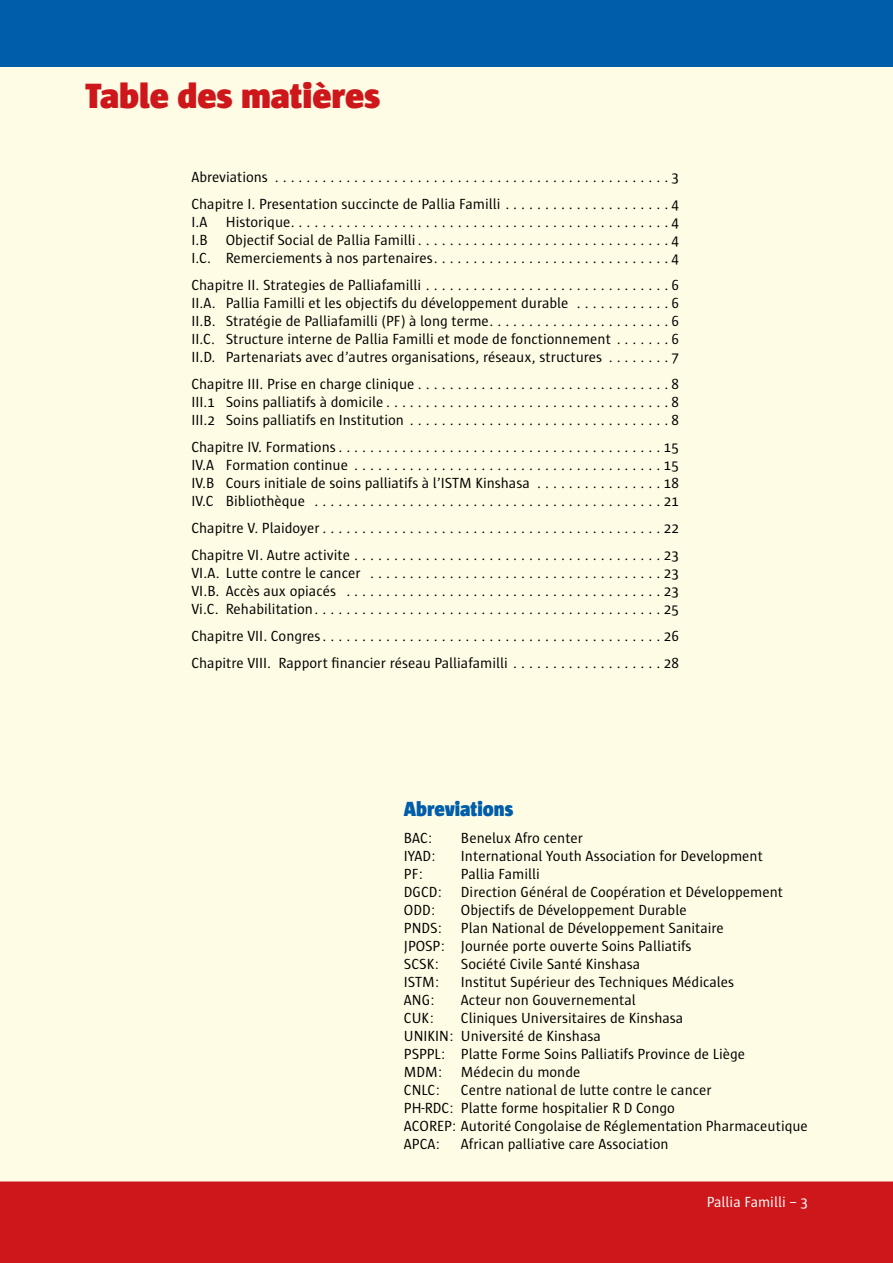
<style>
.page{position:relative;width:893px;height:1263px;background:#fff}
.page>*{position:absolute;margin:0;border:0;box-sizing:border-box;transform-origin:0 0}
.t1{font:900 36px "Sun";color:#cd171a}
.t2{font:900 21px "Sun";color:#005da9;scale:.93 1}
.t3{font:15px/18px "Sun";color:#000}
.t4{font:15px "Sun";color:#fff}
</style>
<div class="page">
<div style="left:0;top:27px;width:893px;height:1172px;background:#fffce5"></div>
<div style="left:0;top:0;width:893px;height:67px;background:#005da9"></div>
<div style="left:0;top:1182px;width:893px;height:81px;background:#cd171a"></div>
<h1 class="t1" style="left:85px;top:75px;width:297px">Table des matières</h1>
<p class="t3" style="left:191px;top:163px;width:489px;line-height:27px">Abreviations . . . . . . . . . . . . . . . . . . . . . . . . . . . . . . . . . . . . . . . . . . . . . . . . . 3<br>Chapitre I. Presentation succincte de Pallia Familli . . . . . . . . . . . . . . . . . . . . 4</p>
<p class="t3" style="left:191px;top:213px;width:489px;text-align:justify">I.A Historique . . . . . . . . . . . . . . . . . . . . . . . . . . . . . . . . . . . . . . . . . . . . . . . 4<br>I. B Objectif Social de Pallia Familli . . . . . . . . . . . . . . . . . . . . . . . . . . . . . . . 4<br>I.C. Remerciements à nos partenaires . . . . . . . . . . . . . . . . . . . . . . . . . . . . . 4</p>
<p class="t3" style="left:191px;top:276px;width:489px;text-align:justify">Chapitre II. Strategies de Palliafamilli . . . . . . . . . . . . . . . . . . . . . . . . . . . . . . 6<br>II.A. Pallia Familli et les objectifs du développement durable . . . . . . . . . . . 6<br>II. B. Stratégie de Palliafamilli (PF) à long terme . . . . . . . . . . . . . . . . . . . . . . 6<br>II.C. Structure interne de Pallia Familli et mode de fonctionnement . . . . . . 6<br>II. D. Partenariats avec d’autres organisations, réseaux, structures . . . . . . . 7</p>
<p class="t3" style="left:191px;top:375px;width:489px;text-align:justify">Chapitre III. Prise en charge clinique . . . . . . . . . . . . . . . . . . . . . . . . . . . . . . . 8<br>III. 1 Soins palliatifs à domicile . . . . . . . . . . . . . . . . . . . . . . . . . . . . . . . . . . . 8<br>III.2 Soins palliatifs en Institution . . . . . . . . . . . . . . . . . . . . . . . . . . . . . . . . 8</p>
<p class="t3" style="left:191px;top:438px;width:489px;text-align:justify">Chapitre iv. Formations . . . . . . . . . . . . . . . . . . . . . . . . . . . . . . . . . . . . . . . . . 15<br>IV.A Formation continue . . . . . . . . . . . . . . . . . . . . . . . . . . . . . . . . . . . . . . . 15<br>IV. B Cours initiale de soins palliatifs à l’ISTM Kinshasa . . . . . . . . . . . . . . . . 18<br>IV.C Bibliothèque . . . . . . . . . . . . . . . . . . . . . . . . . . . . . . . . . . . . . . . . . . . . 21</p>
<p class="t3" style="left:191px;top:514px;width:489px;line-height:27px">Chapitre V. Plaidoyer . . . . . . . . . . . . . . . . . . . . . . . . . . . . . . . . . . . . . . . . . . . 22<br>Chapitre VI. Autre activite . . . . . . . . . . . . . . . . . . . . . . . . . . . . . . . . . . . . . . . 23</p>
<p class="t3" style="left:191px;top:564px;width:489px;text-align:justify">VI.A. Lutte contre le cancer . . . . . . . . . . . . . . . . . . . . . . . . . . . . . . . . . . . . . 23<br>VI. B. Accès aux opiacés . . . . . . . . . . . . . . . . . . . . . . . . . . . . . . . . . . . . . . . . 23<br>Vi.C. Rehabilitation . . . . . . . . . . . . . . . . . . . . . . . . . . . . . . . . . . . . . . . . . . . . 25</p>
<p class="t3" style="left:191px;top:622px;width:489px;line-height:27px">Chapitre VII. Congres . . . . . . . . . . . . . . . . . . . . . . . . . . . . . . . . . . . . . . . . . . . 26<br>Chapitre viii . Rapport financier réseau Palliafamilli . . . . . . . . . . . . . . . . . . . 28</p>
<h2 class="t2" style="left:404px;top:797px;width:119px">Abreviations</h2>
<p class="t3" style="left:404px;top:829px;width:30px">BAC:</p>
<p class="t3" style="left:461px;top:829px;width:124px">Benelux Afro center</p>
<p class="t3" style="left:404px;top:847px;width:33px">IYAD:</p>
<p class="t3" style="left:461px;top:847px;width:303px">International Youth Association for Development</p>
<p class="t3" style="left:404px;top:865px;width:21px">PF:</p>
<p class="t3" style="left:461px;top:865px;width:80px">Pallia Familli</p>
<p class="t3" style="left:404px;top:883px;width:40px">DGCD:</p>
<p class="t3" style="left:461px;top:883px;width:324px">Direction Général de Coopération et Développement</p>
<p class="t3" style="left:404px;top:901px;width:33px">ODD:</p>
<p class="t3" style="left:461px;top:901px;width:227px">Objectifs de Développement Durable</p>
<p class="t3" style="left:404px;top:919px;width:40px">PNDS:</p>
<p class="t3" style="left:404px;top:919px;width:321px;text-indent:57px">Plan National de Développement Sanitaire<br>JPOSP: Journée porte ouverte Soins Palliatifs<br>SCSK:</p>
<p class="t3" style="left:461px;top:955px;width:181px">Société Civile Santé Kinshasa</p>
<p class="t3" style="left:404px;top:973px;width:37px">ISTM:</p>
<p class="t3" style="left:461px;top:973px;width:275px">Institut Supérieur des Techniques Médicales</p>
<p class="t3" style="left:404px;top:991px;width:32px">ANG:</p>
<p class="t3" style="left:461px;top:991px;width:177px">Acteur non Gouvernemental</p>
<p class="t3" style="left:404px;top:1009px;width:31px">CUK:</p>
<p class="t3" style="left:404px;top:1009px;width:343px;text-indent:57px">Cliniques Universitaires de Kinshasa<br>UNIKIN: Université de Kinshasa<br>PSPPL: Platte Forme Soins Palliatifs Province de Liège<br>MDM: Médecin du monde<br>CNLC:</p>
<p class="t3" style="left:404px;top:1081px;width:405px;text-indent:57px">Centre national de lutte contre le cancer<br>PH-RDC: Platte forme hospitalier R D Congo<br>ACOREP: Autorité Congolaise de Réglementation Pharmaceutique APCA:</p>
<p class="t3" style="left:461px;top:1135px;width:209px">African palliative care Association</p>
<p class="t4" style="left:707px;top:1194px;width:103px">Pallia Familli – 3</p>
</div>
